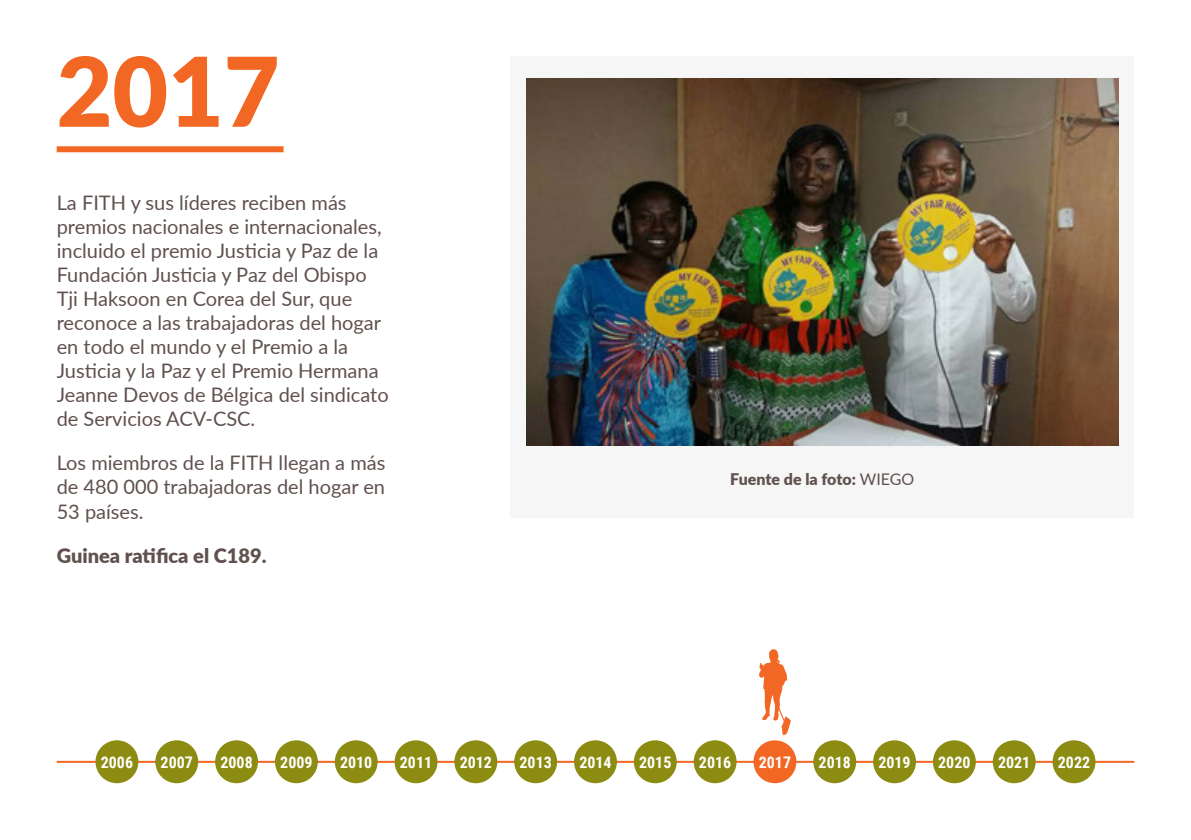
<style>
.page{position:relative;width:1191px;height:840px;background:#fff}
.page>*{position:absolute;margin:0;border:0;box-sizing:border-box;transform-origin:0 0}
.t1{font:900 96px "Lato";color:#f26724}
.t2{font:20px/24px "Lato";color:#60514f}
.t3{font:900 20px "Lato";color:#60514f}
.t4{font:700 16px "Roboto Condensed";color:#fff}
.t5{font:900 16px "Lato";letter-spacing:-.005em;color:#60514f}
.s1{font-weight:400}
</style>
<div class="page">
<div style="left:510px;top:57px;width:624px;height:461px;background:#f6f6f6"></div>
<img style="left:526px;top:78px;width:592px;height:367px">
<svg style="left:759px;top:649px;width:31px;height:85px"></svg>
<hr style="left:57px;top:760px;width:1077px;height:2px;background:#f26724">
<div style="left:933px;top:739px;width:42px;height:43px;background:#8c8c12;border-radius:50%"></div>
<div style="left:873px;top:739px;width:43px;height:43px;background:#8c8c12;border-radius:50%"></div>
<div style="left:813px;top:739px;width:43px;height:43px;background:#8c8c12;border-radius:50%"></div>
<div style="left:753px;top:739px;width:43px;height:43px;background:#f26724;border-radius:50%"></div>
<div style="left:693px;top:739px;width:43px;height:43px;background:#8c8c12;border-radius:50%"></div>
<div style="left:634px;top:739px;width:43px;height:43px;background:#8c8c12;border-radius:50%"></div>
<div style="left:574px;top:739px;width:43px;height:43px;background:#8c8c12;border-radius:50%"></div>
<div style="left:514px;top:739px;width:43px;height:43px;background:#8c8c12;border-radius:50%"></div>
<div style="left:454px;top:739px;width:43px;height:43px;background:#8c8c12;border-radius:50%"></div>
<div style="left:394px;top:739px;width:43px;height:43px;background:#8c8c12;border-radius:50%"></div>
<div style="left:335px;top:739px;width:43px;height:43px;background:#8c8c12;border-radius:50%"></div>
<div style="left:275px;top:739px;width:43px;height:43px;background:#8c8c12;border-radius:50%"></div>
<div style="left:215px;top:739px;width:43px;height:43px;background:#8c8c12;border-radius:50%"></div>
<div style="left:155px;top:739px;width:43px;height:43px;background:#8c8c12;border-radius:50%"></div>
<div style="left:992px;top:739px;width:43px;height:43px;background:#8c8c12;border-radius:50%"></div>
<div style="left:1052px;top:739px;width:43px;height:43px;background:#8c8c12;border-radius:50%"></div>
<div style="left:95px;top:739px;width:43px;height:43px;background:#8c8c12;border-radius:50%"></div>
<div style="left:57px;top:146px;width:226px;height:6px;background:#f26724"></div>
<h1 class="t1" style="left:57px;top:19px;width:224px">2017</h1>
<p class="t2" style="left:57px;top:190px;width:333px">La FITH y sus líderes reciben más premios nacionales e internacionales, incluido el premio Justicia y Paz de la Fundación Justicia y Paz del Obispo Tji Haksoon en Corea del Sur, que reconoce a las trabajadoras del hogar en todo el mundo y el Premio a la Justicia y la Paz y el Premio Hermana Jeanne Devos de Bélgica del sindicato de Servicios ACV-CSC.</p>
<p class="t2" style="left:57px;top:450px;width:330px;text-align:justify">Los miembros de la FITH llegan a más de 480 000 trabajadoras del hogar en 53 países.</p>
<p class="t3" style="left:57px;top:540px;width:211px">Guinea ratifica el C189.</p>
<p class="t5" style="left:730px;top:466px;width:186px">Fuente de la foto: <span class="s1">WIEGO</span></p>
<p class="t4" style="left:101px;top:750px;width:34px">2006</p>
<p class="t4" style="left:161px;top:750px;width:34px">2007</p>
<p class="t4" style="left:220px;top:750px;width:34px">2008</p>
<p class="t4" style="left:280px;top:750px;width:34px">2009</p>
<p class="t4" style="left:340px;top:750px;width:34px">2010</p>
<p class="t4" style="left:400px;top:750px;width:34px">2011</p>
<p class="t4" style="left:460px;top:750px;width:34px">2012</p>
<p class="t4" style="left:519px;top:750px;width:34px">2013</p>
<p class="t4" style="left:579px;top:750px;width:34px">2014</p>
<p class="t4" style="left:639px;top:750px;width:34px">2015</p>
<p class="t4" style="left:699px;top:750px;width:34px">2016</p>
<p class="t4" style="left:759px;top:750px;width:34px">2017</p>
<p class="t4" style="left:818px;top:750px;width:34px">2018</p>
<p class="t4" style="left:878px;top:750px;width:34px">2019</p>
<p class="t4" style="left:938px;top:750px;width:34px">2020</p>
<p class="t4" style="left:998px;top:750px;width:34px">2021</p>
<p class="t4" style="left:1057px;top:750px;width:34px">2022</p>
</div>
